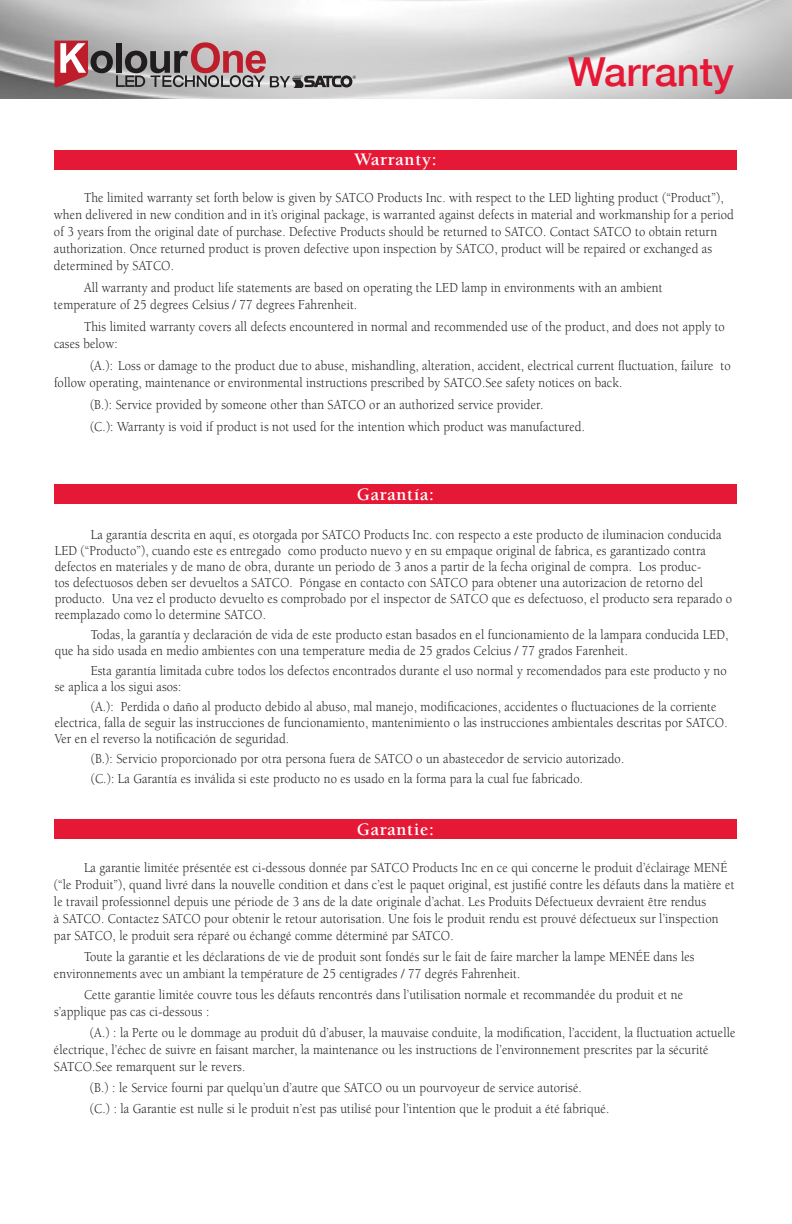
<style>
.page{position:relative;width:792px;height:1224px;background:#fff}
.page>*{position:absolute;margin:0;border:0;box-sizing:border-box;transform-origin:0 0}
.t1{font:500 40px "Helvetica Neue";color:#e51836}
.t2{font:700 18px "Berkeley";letter-spacing:.04em;color:#fff}
.t3{font:14px/17px "Berkeley";letter-spacing:.01em;color:#231f20;scale:.9 1}
</style>
<div class="page">
<img style="left:0;top:0;width:792px;height:98px">
<svg style="left:54px;top:41px;width:302px;height:47px;background:#a99295"></svg>
<div style="left:54px;top:150px;width:683px;height:20px;background:#e51836"></div>
<div style="left:54px;top:485px;width:683px;height:19px;background:#e51836"></div>
<div style="left:54px;top:819px;width:683px;height:20px;background:#e51836"></div>
<p class="t2" style="left:354px;top:150px;width:84px">Warranty:</p>
<p class="t1" style="left:568px;top:48px;width:167px">Warranty</p>
<p class="t3" style="left:54px;top:189px;width:757px;text-indent:30px">The limited warranty set forth below is given by SATCO Products Inc. with respect to the LED lighting product (“Product”), when delivered in new condition and in it’s original package, is warranted against defects in material and workmanship for a period of 3 years from the original date of purchase. Defective Products should be returned to SATCO. Contact SATCO to obtain return authorization. Once returned product is proven defective upon inspection by SATCO, product will be repaired or exchanged as determined by SATCO.</p>
<p class="t3" style="left:54px;top:279px;width:678px;text-indent:30px">All warranty and product life statements are based on operating the LED lamp in environments with an ambient temperature of 25 degrees Celsius / 77 degrees Fahrenheit.</p>
<p class="t3" style="left:54px;top:318px;width:747px;text-indent:30px">This limited warranty covers all defects encountered in normal and recommended use of the product, and does not apply to cases below:</p>
<p class="t3" style="left:54px;top:357px;width:753px;text-indent:36px">(A.): Loss or damage to the product due to abuse, mishandling, alteration, accident, electrical current fluctuation, failure to follow operating, maintenance or environmental instructions prescribed by SATCO.See safety notices on back.</p>
<p class="t3" style="left:90px;top:396px;width:505px">(B.): Service provided by someone other than SATCO or an authorized service provider.</p>
<p class="t3" style="left:90px;top:418px;width:552px">(C.): Warranty is void if product is not used for the intention which product was manufactured.</p>
<p class="t2" style="left:357px;top:485px;width:79px">Garantía:</p>
<p class="t3" style="left:55px;top:527px;width:754px;line-height:16px;text-indent:36px">La garantía descrita en aquí, es otorgada por SATCO Products Inc. con respecto a este producto de iluminacion conducida LED (“Producto”), cuando este es entregado como producto nuevo y en su empaque original de fabrica, es garantizado contra defectos en materiales y de mano de obra, durante un periodo de 3 anos a partir de la fecha original de compra. Los produc-<br>tos defectuosos deben ser devueltos a SATCO. Póngase en contacto con SATCO para obtener una autorizacion de retorno del producto. Una vez el producto devuelto es comprobado por el inspector de SATCO que es defectuoso, el producto sera reparado o reemplazado como lo determine SATCO.</p>
<p class="t3" style="left:55px;top:627px;width:750px;line-height:16px;text-indent:36px">Todas, la garantía y declaración de vida de este producto estan basados en el funcionamiento de la lampara conducida LED, que ha sido usada en medio ambientes con una temperature media de 25 grados Celcius / 77 grados Farenheit.</p>
<p class="t3" style="left:55px;top:663px;width:748px;line-height:16px;text-indent:36px">Esta garantía limitada cubre todos los defectos encontrados durante el uso normal y recomendados para este producto y no se aplica a los sigui asos:</p>
<p class="t3" style="left:55px;top:699px;width:749px;line-height:16px;text-indent:36px">(A.): Perdida o daño al producto debido al abuso, mal manejo, modificaciones, accidentes o fluctuaciones de la corriente electrica, falla de seguir las instrucciones de funcionamiento, mantenimiento o las instrucciones ambientales descritas por SATCO.<br>Ver en el reverso la notificación de seguridad.</p>
<p class="t3" style="left:91px;top:750px;width:594px">(B.): Servicio proporcionado por otra persona fuera de SATCO o un abastecedor de servicio autorizado.</p>
<p class="t3" style="left:91px;top:770px;width:549px">(C.): La Garantía es inválida si este producto no es usado en la forma para la cual fue fabricado.</p>
<p class="t2" style="left:357px;top:820px;width:79px">Garantie:</p>
<p class="t3" style="left:54px;top:859px;width:758px;text-indent:30px">La garantie limitée présentée est ci-dessous donnée par SATCO Products Inc en ce qui concerne le produit d’éclairage MENÉ (“le Produit”), quand livré dans la nouvelle condition et dans c’est le paquet original, est justifié contre les défauts dans la matière et le travail professionnel depuis une période de 3 ans de la date originale d’achat. Les Produits Défectueux devraient être rendus<br>à SATCO. Contactez SATCO pour obtenir le retour autorisation. Une fois le produit rendu est prouvé défectueux sur l’inspection par SATCO, le produit sera réparé ou échangé comme déterminé par SATCO.</p>
<p class="t3" style="left:54px;top:948px;width:713px;text-indent:30px">Toute la garantie et les déclarations de vie de produit sont fondés sur le fait de faire marcher la lampe MENÉE dans les environnements avec un ambiant la température de 25 centigrades / 77 degrés Fahrenheit.</p>
<p class="t3" style="left:54px;top:986px;width:701px;text-indent:30px">Cette garantie limitée couvre tous les défauts rencontrés dans l’utilisation normale et recommandée du produit et ne s’applique pas cas ci-dessous :</p>
<p class="t3" style="left:54px;top:1024px;width:759px;text-indent:36px">(A.) : la Perte ou le dommage au produit dû d’abuser, la mauvaise conduite, la modification, l’accident, la fluctuation actuelle électrique, l’échec de suivre en faisant marcher, la maintenance ou les instructions de l’environnement prescrites par la sécurité<br>SATCO.See remarquent sur le revers.</p>
<p class="t3" style="left:90px;top:1079px;width:548px">(B.) : le Service fourni par quelqu’un d’autre que SATCO ou un pourvoyeur de service autorisé.</p>
<p class="t3" style="left:90px;top:1100px;width:579px">(C.) : la Garantie est nulle si le produit n’est pas utilisé pour l’intention que le produit a été fabriqué.</p>
</div>
